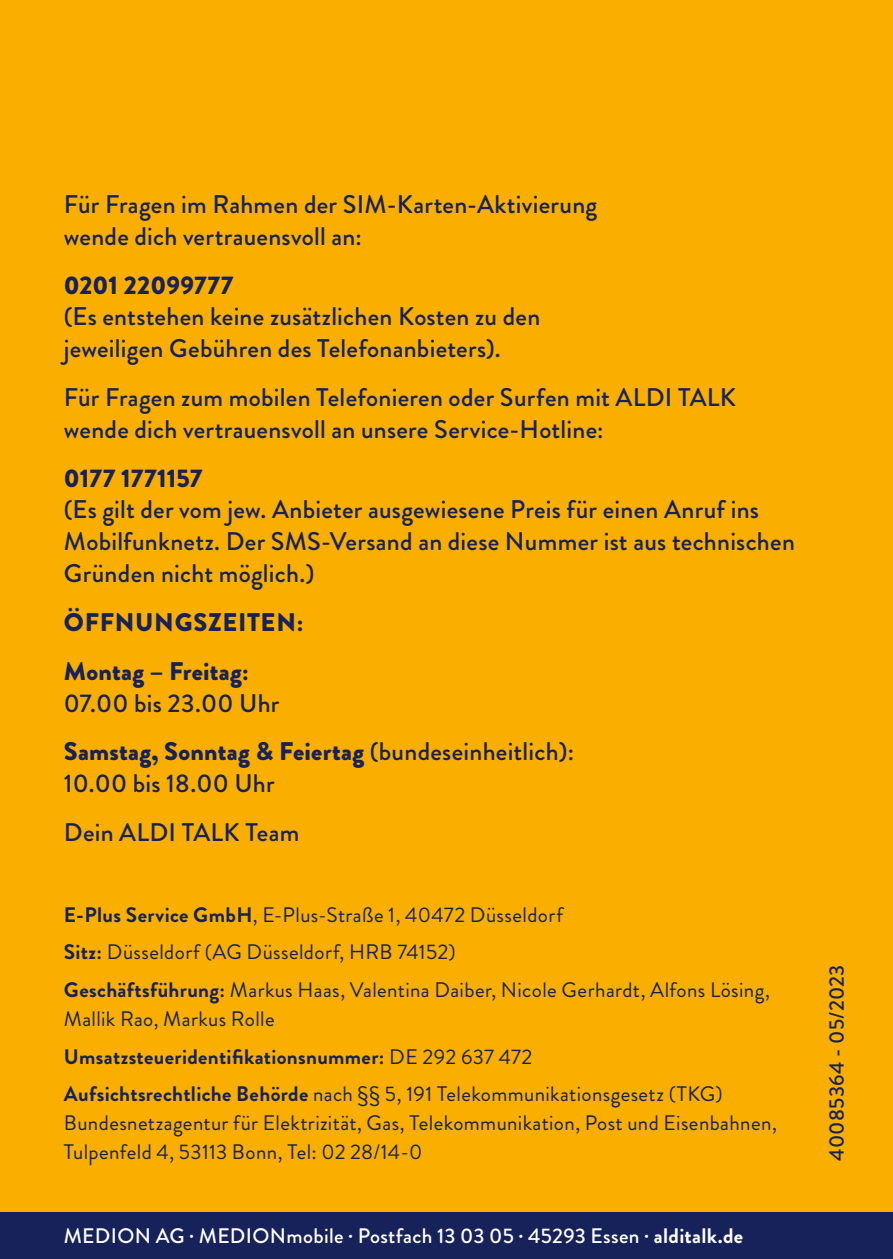
<style>
.page{position:relative;width:893px;height:1259px;background:#f9ae00}
.page>*{position:absolute;margin:0;border:0;box-sizing:border-box;transform-origin:0 0}
.t1{font:500 25.5px/31.8px "Brandon Grotesque";letter-spacing:.01em;color:#162259}
.t2{font:900 25.5px/48.9px "Brandon Grotesque";letter-spacing:.01em;color:#162259}
.t3{font:21px/37.5px "Brandon Grotesque";letter-spacing:.02em;color:#162259}
.t4{font:500 21px "Brandon Grotesque";letter-spacing:.015em;color:#fff}
.t5{font:500 21px "Brandon Grotesque";letter-spacing:.015em;color:#162259}
.s1{font-weight:900}
.s2{font-weight:700}
</style>
<div class="page">
<div style="left:0;top:1212px;width:893px;height:47px;background:#162259"></div>
<p class="t1" style="left:64px;top:189px;width:535px">Für Fragen im Rahmen der SIM-Karten-Aktivierung wende dich vertrauensvoll an:</p>
<p class="t2" style="left:64px;top:261px;width:171px">0201 22099777</p>
<p class="t1" style="left:64px;top:301px;width:478px">(Es entstehen keine zusätzlichen Kosten zu den jeweiligen Gebühren des Telefonanbieters).</p>
<p class="t1" style="left:64px;top:382px;width:674px">Für Fragen zum mobilen Telefonieren oder Surfen mit ALDI TALK wende dich vertrauensvoll an unsere Service-Hotline:</p>
<p class="t2" style="left:64px;top:454px;width:140px">0177 1771157</p>
<p class="t1" style="left:64px;top:494px;width:733px">(Es gilt der vom jew. Anbieter ausgewiesene Preis für einen Anruf ins<br>Mobilfunknetz. Der SMS-Versand an diese Nummer ist aus technischen<br>Gründen nicht möglich.)</p>
<p class="t2" style="left:64px;top:598px;width:241px">ÖFFNUNGSZEITEN:<br>Montag – Freitag:</p>
<p class="t1" style="left:64px;top:679px;width:512px;line-height:48.9px">07.00 bis 23.00 Uhr<br><span class="s1">Samstag, Sonntag &amp; Feiertag</span> (bundeseinheitlich):</p>
<p class="t1" style="left:64px;top:759px;width:237px;line-height:48.9px">10.00 bis 18.00 Uhr<br>Dein ALDI TALK Team</p>
<p class="t3" style="left:64px;top:896px;width:708px"><span class="s2">E-Plus Service GmbH</span>, E-Plus-Straße 1, 40472 Düsseldorf<br><span class="s2">Sitz:</span> Düsseldorf (AG Düsseldorf, HRB 74152)<br><span class="s2">Geschäftsführung:</span> Markus Haas, Valentina Daiber, Nicole Gerhardt, Alfons Lösing,</p>
<p class="t3" style="left:64px;top:1000px;width:660px">Mallik Rao, Markus Rolle<br><span class="s2">Umsatzsteueridentifikationsnummer:</span> DE 292 637 472<br><span class="s2">Aufsichtsrechtliche Behörde</span> nach §§ 5, 191 Telekommunikationsgesetz (TKG)</p>
<p class="t3" style="left:64px;top:1108px;width:715px;line-height:29.1px">Bundesnetzagentur für Elektrizität, Gas, Telekommunikation, Post und Eisenbahnen,<br>Tulpenfeld 4, 53113 Bonn, Tel: 02 28/14-0</p>
<p class="t4" style="left:64px;top:1221px;width:681px">MEDION AG · MEDIONmobile · Postfach 13 03 05 · 45293 Essen · <span class="s2">alditalk.de</span></p>
<p class="t5" style="left:822px;top:1161px;width:198px;rotate:-90deg">40085364 - 05/2023</p>
</div>
